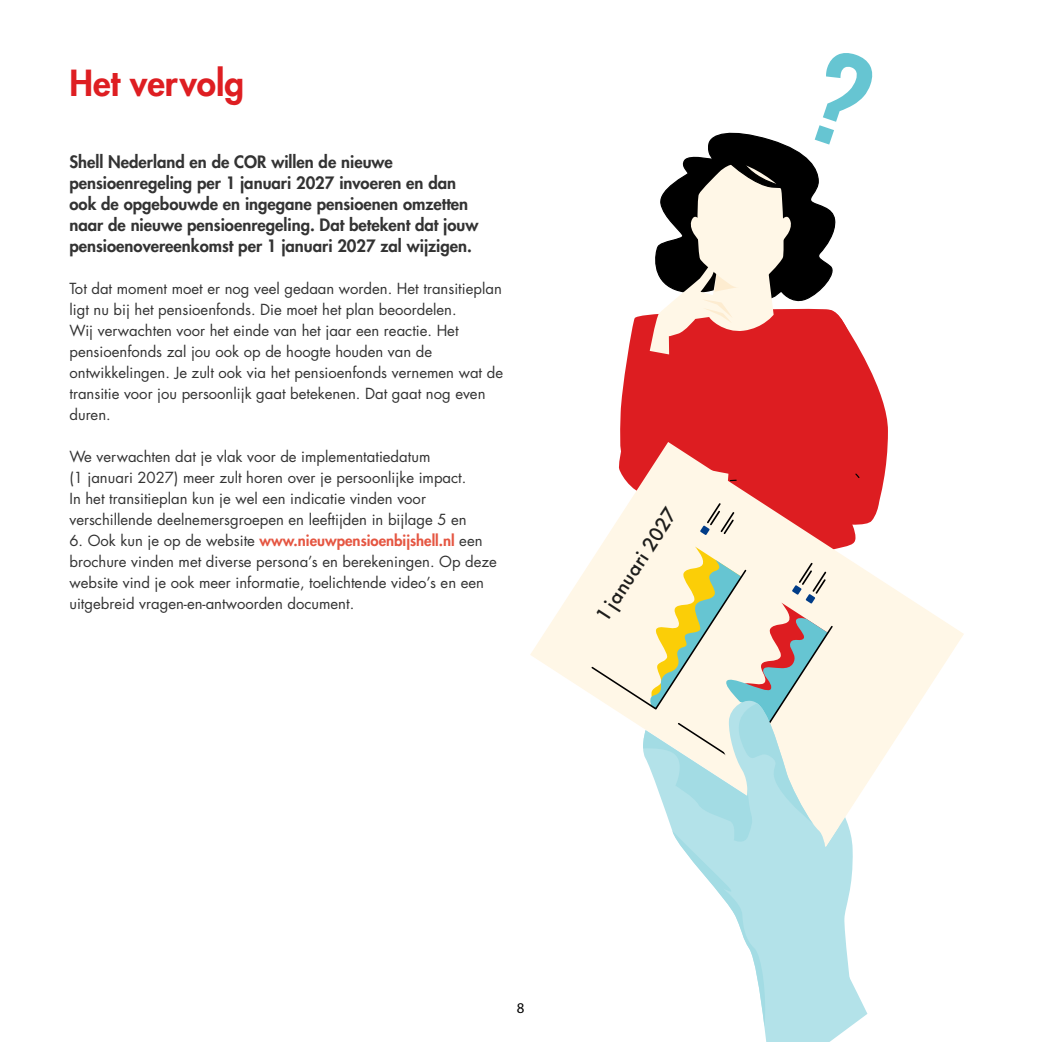
<style>
.page{position:relative;width:1042px;height:1042px;background:#fff}
.page>*{position:absolute;margin:0;border:0;box-sizing:border-box;transform-origin:0 0}
.t1{font:800 35px "Futura Std";color:#de1e22}
.t2{font:500 18.9px "Futura Now Text";color:#1d1d1b}
.t3{font:800 16.62px/21px "Futura Std";color:#333}
.t4{font:14.88px/21px "Futura Std";color:#333}
.t5{font:14.88px "Myriad Pro";color:#000}
.s1{font-weight:800;color:#e55642}
</style>
<div class="page">
<svg style="left:530px;top:563px;width:434px;height:187px"></svg>
<svg style="left:764px;top:1027px;width:86px;height:15px"></svg>
<svg style="left:590px;top:53px;width:298px;height:974px"></svg>
<h1 class="t1" style="left:69px;top:61px;width:176px">Het vervolg</h1>
<p class="t3" style="left:69px;top:151px;width:410px">Shell Nederland en de COR willen de nieuwe pensioenregeling per 1 januari 2027 invoeren en dan ook de opgebouwde en ingegane pensioenen omzetten naar de nieuwe pensioenregeling. Dat betekent dat jouw pensioenovereenkomst per 1 januari 2027 zal wijzigen.</p>
<p class="t4" style="left:69px;top:278px;width:435px">Tot dat moment moet er nog veel gedaan worden. Het transitieplan ligt nu bij het pensioenfonds. Die moet het plan beoordelen.<br>Wij verwachten voor het einde van het jaar een reactie. Het pensioenfonds zal jou ook op de hoogte houden van de ontwikkelingen. Je zult ook via het pensioenfonds vernemen wat de transitie voor jou persoonlijk gaat betekenen. Dat gaat nog even duren.</p>
<p class="t4" style="left:69px;top:446px;width:399px">We verwachten dat je vlak voor de implementatiedatum<br>(1 januari 2027) meer zult horen over je persoonlijke impact.<br>In het transitieplan kun je wel een indicatie vinden voor verschillende deelnemersgroepen en leeftijden in bijlage 5 en</p>
<p class="t4" style="left:69px;top:530px;width:429px">6. Ook kun je op de website <span class="s1">www.nieuwpensioenbijshell.nl</span> een brochure vinden met diverse persona’s en berekeningen. Op deze website vind je ook meer informatie, toelichtende video’s en een uitgebreid vragen-en-antwoorden document.</p>
<p class="t2" style="left:589px;top:609px;width:129px;rotate:-57deg">1 januari 2027</p>
<p class="t5" style="left:517px;top:999px;width:9px">8</p>
</div>
